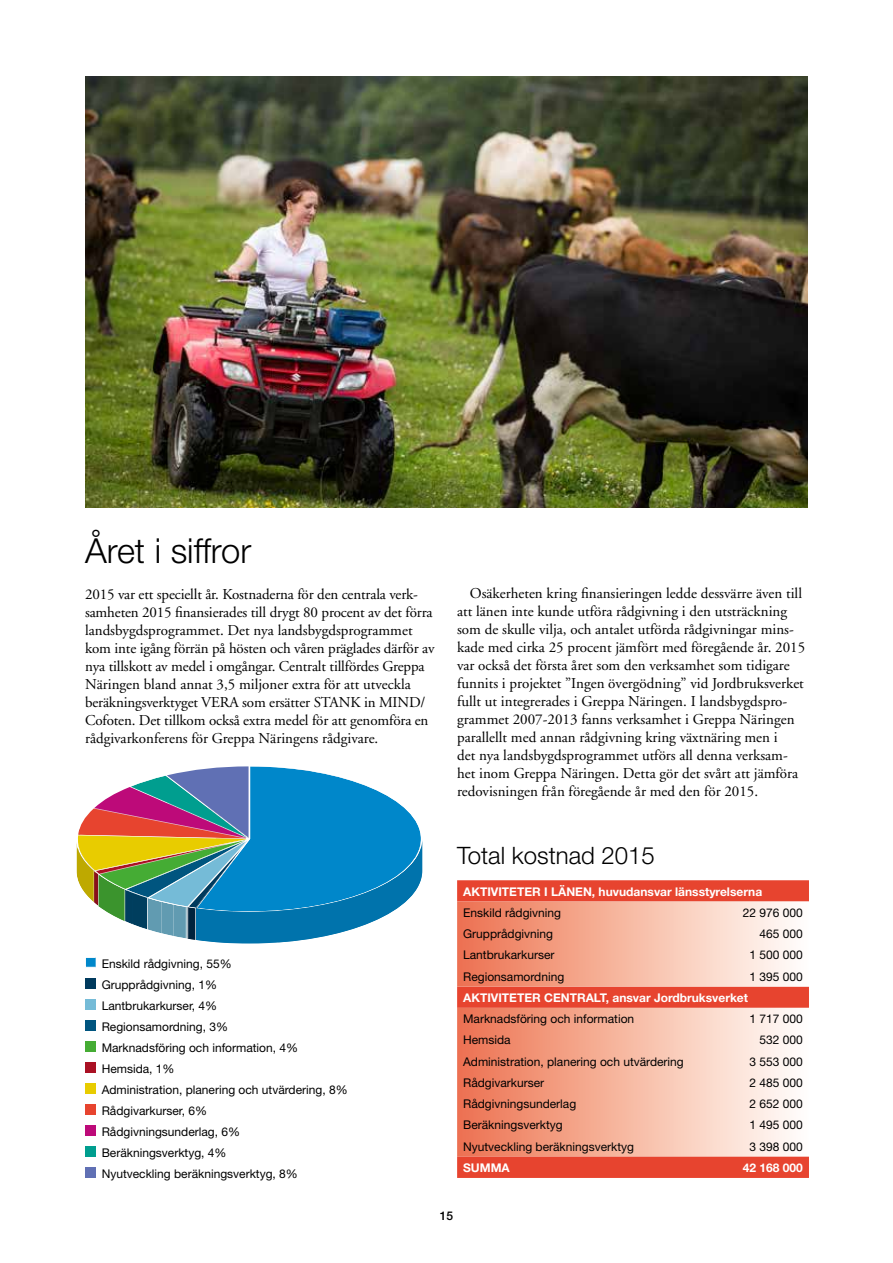
<style>
.page{position:relative;width:893px;height:1263px;background:#fff}
.page>*{position:absolute;margin:0;border:0;box-sizing:border-box;transform-origin:0 0}
.t1{font:300 34.5px "Helvetica Neue LT Std";color:#000}
.t2{font:300 24px "Helvetica Neue LT Std";color:#000}
.t3{font:15px/18px "Adobe Garamond";color:#000}
.t4{font:12px/21px "Helvetica Neue LT Std";color:#000}
.t5{font:700 12px "Helvetica Neue LT Std";color:#fff}
.t6{font:500 12px "Helvetica Neue LT Std";color:#000}
</style>
<div class="page">
<div style="left:85px;top:957px;width:11px;height:11px;background:#0087ca;border:1px solid #fff"></div>
<div style="left:85px;top:978px;width:11px;height:11px;background:#003a5d"></div>
<div style="left:85px;top:999px;width:11px;height:11px;background:#75bbd7"></div>
<div style="left:85px;top:1020px;width:11px;height:11px;background:#00557f"></div>
<div style="left:85px;top:1041px;width:11px;height:11px;background:#45ac34"></div>
<div style="left:85px;top:1062px;width:11px;height:11px;background:#aa1124"></div>
<div style="left:85px;top:1083px;width:11px;height:11px;background:#e8cc00"></div>
<div style="left:85px;top:1104px;width:11px;height:11px;background:#e7442f"></div>
<div style="left:85px;top:1125px;width:11px;height:11px;background:#bd0a79"></div>
<div style="left:85px;top:1146px;width:11px;height:11px;background:#009e8f"></div>
<div style="left:85px;top:1167px;width:11px;height:11px;background:#6070b4"></div>
<div style="left:457px;top:880px;width:352px;height:21px;background:#e7442f"></div>
<svg style="left:457px;top:901px;width:352px;height:256px;background:#f5ae99"></svg>
<div style="left:457px;top:1157px;width:352px;height:21px;background:#e7442f"></div>
<svg style="left:76px;top:766px;width:346px;height:177px"></svg>
<img style="left:85px;top:77px;width:723px;height:430px">
<h1 class="t1" style="left:85px;top:529px;width:168px">Året i siffror</h1>
<p class="t3" style="left:85px;top:585px;width:351px">2015 var ett speciellt år. Kostnaderna för den centrala verk&shy;samheten 2015 finansierades till drygt 80 procent av det förra landsbygdsprogrammet. Det nya landsbygdsprogrammet kom inte igång förrän på hösten och våren präglades därför av nya tillskott av medel i omgångar. Centralt tillfördes Greppa Näringen bland annat 3,5 miljoner extra för att utveckla beräkningsverktyget VERA som ersätter STANK in MIND/ Cofoten. Det tillkom också extra medel för att genomföra en rådgivarkonferens för Greppa Näringens rådgivare.</p>
<p class="t4" style="left:102px;top:953px;width:248px">Enskild rådgivning, 55%<br>Grupprådgivning, 1%<br>Lantbrukarkurser, 4%<br>Regionsamordning, 3%<br>Marknadsföring och information, 4%<br>Hemsida, 1%<br>Administration, planering och utvärdering, 8%<br>Rådgivarkurser, 6%<br>Rådgivningsunderlag, 6%<br>Beräkningsverktyg, 4%<br>Nyutveckling beräkningsverktyg, 8%</p>
<p class="t3" style="left:457px;top:584px;width:350px;text-indent:13px">Osäkerheten kring finansieringen ledde dessvärre även till att länen inte kunde utföra rådgivning i den utsträckning som de skulle vilja, och antalet utförda rådgivningar mins&shy;kade med cirka 25 procent jämfört med föregående år. 2015 var också det första året som den verksamhet som tidigare funnits i projektet ”Ingen övergödning” vid Jordbruksverket fullt ut integrerades i Greppa Näringen. I landsbygdspro&shy;grammet 2007-2013 fanns verksamhet i Greppa Näringen parallellt med annan rådgivning kring växtnäring men i<br>det nya landsbygdsprogrammet utförs all denna verksam&shy;het inom Greppa Näringen. Detta gör det svårt att jämföra redovisningen från föregående år med den för 2015.</p>
<h2 class="t2" style="left:457px;top:841px;width:199px">Total kostnad 2015</h2>
<p class="t5" style="left:463px;top:884px;width:301px">AKTIVITETER I LÄNEN, huvudansvar länsstyrelserna</p>
<p class="t4" style="left:463px;top:902px;width:100px">Enskild rådgivning</p>
<p class="t4" style="left:743px;top:902px;width:62px">22 976 000</p>
<p class="t4" style="left:463px;top:923px;width:92px">Grupprådgivning</p>
<p class="t4" style="left:760px;top:923px;width:45px">465 000</p>
<p class="t4" style="left:463px;top:944px;width:93px">Lantbrukarkurser</p>
<p class="t4" style="left:750px;top:944px;width:55px">1 500 000</p>
<p class="t4" style="left:463px;top:966px;width:103px">Regionsamordning</p>
<p class="t4" style="left:750px;top:966px;width:55px">1 395 000</p>
<p class="t5" style="left:463px;top:990px;width:286px">AKTIVITETER CENTRALT, ansvar Jordbruksverket</p>
<p class="t4" style="left:463px;top:1008px;width:173px">Marknadsföring och information</p>
<p class="t4" style="left:750px;top:1008px;width:55px">1 717 000</p>
<p class="t4" style="left:463px;top:1029px;width:49px">Hemsida</p>
<p class="t4" style="left:760px;top:1029px;width:45px">532 000</p>
<p class="t4" style="left:463px;top:1051px;width:222px">Administration, planering och utvärdering</p>
<p class="t4" style="left:750px;top:1051px;width:55px">3 553 000</p>
<p class="t4" style="left:463px;top:1072px;width:83px">Rådgivarkurser</p>
<p class="t4" style="left:750px;top:1072px;width:55px">2 485 000</p>
<p class="t4" style="left:463px;top:1093px;width:115px">Rådgivningsunderlag</p>
<p class="t4" style="left:750px;top:1093px;width:55px">2 652 000</p>
<p class="t4" style="left:463px;top:1114px;width:101px">Beräkningsverktyg</p>
<p class="t4" style="left:750px;top:1114px;width:55px">1 495 000</p>
<p class="t4" style="left:463px;top:1136px;width:172px">Nyutveckling beräkningsverktyg</p>
<p class="t4" style="left:750px;top:1136px;width:55px">3 398 000</p>
<p class="t5" style="left:463px;top:1160px;width:48px">SUMMA</p>
<p class="t5" style="left:743px;top:1160px;width:62px">42 168 000</p>
<p class="t6" style="left:440px;top:1209px;width:15px">15</p>
</div>
